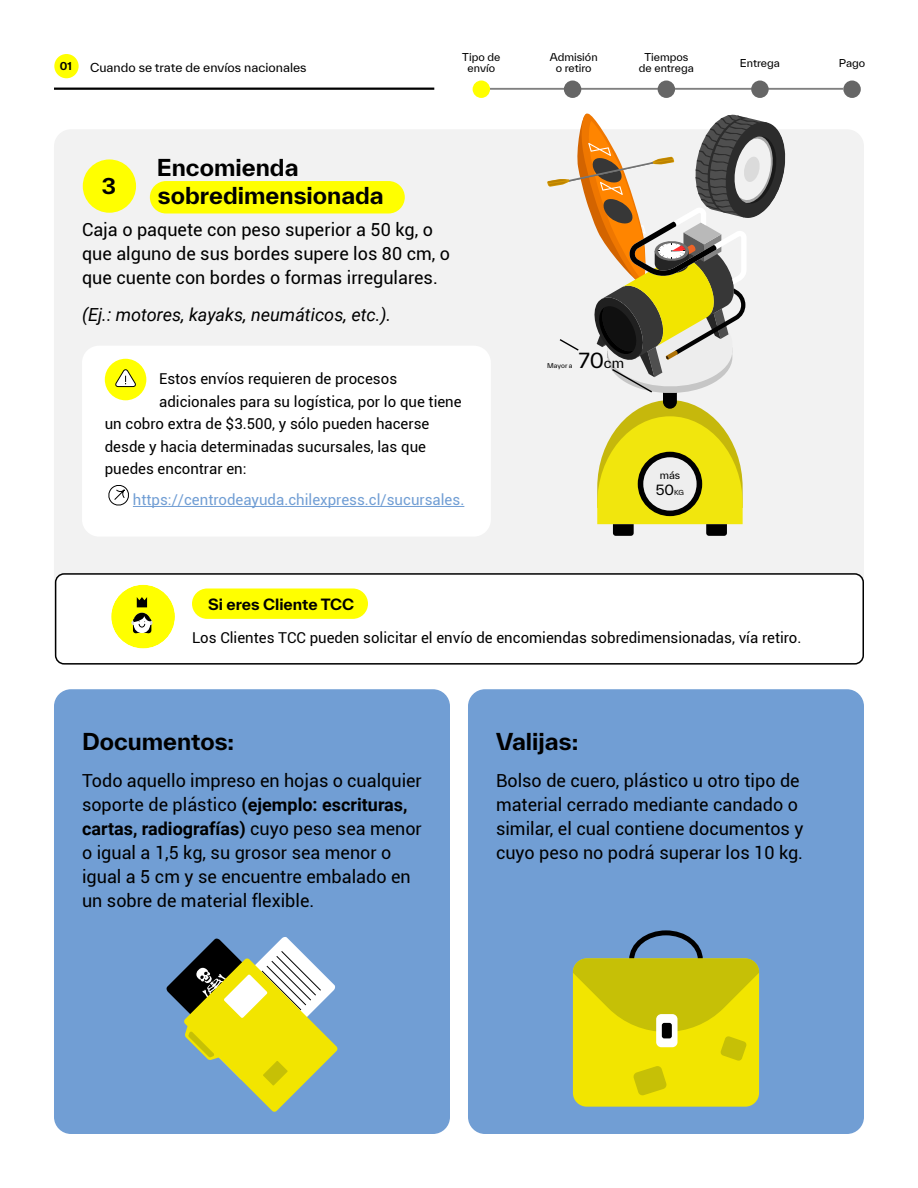
<style>
.page{position:relative;width:918px;height:1188px;background:#fff}
.page>*{position:absolute;margin:0;border:0;box-sizing:border-box;transform-origin:0 0}
.t1{font:700 22.5px/28.2px "TWK Everett";color:#000}
.t2{font:700 21px "TWK Everett";color:#000}
.t3{font:20.1px "TWK Everett";color:#000}
.t4{font:18px/24px "Roboto";color:#000}
.t5{font:italic 18px "Roboto";color:#000}
.t6{font:15px "Roboto";color:#000}
.t7{font:15px "Roboto";color:#719ed4}
.t8{font:700 15px "TWK Everett";color:#000}
.t9{font:13.65px "TWK Everett";color:#000}
.t10{font:12px "TWK Everett";color:#000}
.t11{font:10.5px/10.5px "TWK Everett";color:#000;text-align:center}
.t12{font:700 10.5px "TWK Everett";color:#000}
.t13{font:10.05px "TWK Everett";color:#000}
.t14{font:6.3px "TWK Everett";color:#000}
.s1{font-size:13.35px}
.s2{font-size:6.75px}
.s3{font-weight:700}
</style>
<div class="page">
<div style="left:54px;top:129px;width:810px;height:536px;background:#f2f2f2;border-radius:17px"></div>
<div style="left:150px;top:181px;width:255px;height:32px;background:#ff0;border-radius:16px"></div>
<div style="left:82px;top:346px;width:409px;height:191px;background:#fff;border-radius:17px"></div>
<hr style="left:133px;top:506px;width:331px;height:1px;background:#719ed4">
<svg style="left:108px;top:485px;width:21px;height:21px"></svg>
<div style="left:105px;top:359px;width:41px;height:41px;background:#ff0;border-radius:50%"></div>
<svg style="left:115px;top:369px;width:21px;height:18px"></svg>
<div style="left:54px;top:54px;width:25px;height:24px;background:#ff0;border-radius:50%"></div>
<div style="left:468px;top:689px;width:396px;height:445px;background:#719ed4;border-radius:17px"></div>
<div style="left:54px;top:689px;width:396px;height:445px;background:#719ed4;border-radius:17px"></div>
<hr style="left:54px;top:88px;width:380px;height:2px;background:#000">
<hr style="left:481px;top:88px;width:362px;height:2px;background:#808080">
<div style="left:473px;top:81px;width:17px;height:17px;background:#ff0;border-radius:50%"></div>
<div style="left:564px;top:81px;width:17px;height:17px;background:#666;border-radius:50%"></div>
<div style="left:658px;top:81px;width:17px;height:17px;background:#666;border-radius:50%"></div>
<div style="left:751px;top:81px;width:18px;height:17px;background:#666;border-radius:50%"></div>
<div style="left:843px;top:81px;width:18px;height:17px;background:#666;border-radius:50%"></div>
<div style="left:83px;top:159px;width:53px;height:54px;background:#ff0;border-radius:50%"></div>
<svg style="left:547px;top:113px;width:239px;height:423px"></svg>
<svg style="left:166px;top:937px;width:172px;height:175px"></svg>
<div style="left:573px;top:958px;width:186px;height:149px;background:#f2e500;border-radius:14px"></div>
<svg style="left:573px;top:930px;width:186px;height:166px"></svg>
<div style="left:656px;top:1014px;width:22px;height:33px;background:#fff;border-radius:5px"></div>
<div style="left:662px;top:1023px;width:10px;height:15px;background:#000;border-radius:2px"></div>
<div style="left:56px;top:574px;width:807px;height:90px;background:#fff;border-radius:9px"></div>
<div style="left:55px;top:573px;width:809px;height:92px;border:2px solid #000;border-radius:9px"></div>
<div style="left:111px;top:585px;width:64px;height:64px;background:#ff0;border-radius:50%"></div>
<svg style="left:131px;top:613px;width:22px;height:20px"></svg>
<svg style="left:137px;top:597px;width:10px;height:10px"></svg>
<div style="left:192px;top:588px;width:176px;height:31px;background:#ff0;border-radius:15px"></div>
<p class="t12" style="left:60px;top:59px;width:14px">01</p>
<p class="t10" style="left:90px;top:59px;width:218px">Cuando se trate de envíos nacionales</p>
<p class="t11" style="left:462px;top:52px;width:40px">Tipo de envío</p>
<p class="t11" style="left:550px;top:52px;width:49px">Admisión o retiro</p>
<p class="t11" style="left:639px;top:52px;width:56px">Tiempos de entrega</p>
<p class="t11" style="left:740px;top:58px;width:42px">Entrega</p>
<p class="t11" style="left:839px;top:58px;width:28px">Pago</p>
<p class="t2" style="left:102px;top:171px;width:16px">3</p>
<p class="t1" style="left:157px;top:153px;width:228px">Encomienda sobredimensionada</p>
<p class="t4" style="left:82px;top:217px;width:370px">Caja o paquete con peso superior a 50 kg, o que alguno de sus bordes supere los 80 cm, o que cuente con bordes o formas irregulares.</p>
<p class="t5" style="left:82px;top:302px;width:311px">(Ej.: motores, kayaks, neumáticos, etc.).</p>
<p class="t3" style="left:579px;top:346px;width:47px">70<span class="s1">cm</span></p>
<p class="t14" style="left:547px;top:361px;width:27px">Mayor a</p>
<p class="t6" style="left:159px;top:369px;width:240px">Estos envíos requieren de procesos</p>
<p class="t6" style="left:159px;top:391px;width:304px">adicionales para su logística, por lo que tiene</p>
<p class="t6" style="left:105px;top:414px;width:326px">un cobro extra de $3.500, y sólo pueden hacerse</p>
<p class="t6" style="left:105px;top:436px;width:323px">desde y hacia determinadas sucursales, las que</p>
<p class="t6" style="left:105px;top:459px;width:143px">puedes encontrar en:</p>
<p class="t7" style="left:133px;top:490px;width:333px">https://centrodeayuda.chilexpress.cl/sucursales.</p>
<p class="t8" style="left:208px;top:593px;width:148px">Si eres Cliente TCC</p>
<p class="t13" style="left:660px;top:468px;width:22px">más</p>
<p class="t9" style="left:656px;top:481px;width:30px">50<span class="s2">KG</span></p>
<p class="t6" style="left:192px;top:627px;width:611px">Los Clientes TCC pueden solicitar el envío de encomiendas sobredimensionadas, vía retiro.</p>
<p class="t1" style="left:82px;top:727px;width:154px">Documentos:</p>
<p class="t4" style="left:82px;top:768px;width:341px">Todo aquello impreso en hojas o cualquier soporte de plástico <span class="s3">(ejemplo: escrituras, cartas, radiografías)</span> cuyo peso sea menor o igual a 1,5 kg, su grosor sea menor o igual a 5 cm y se encuentre embalado en un sobre de material flexible.</p>
<p class="t1" style="left:496px;top:727px;width:84px">Valijas:</p>
<p class="t4" style="left:496px;top:768px;width:309px">Bolso de cuero, plástico u otro tipo de material cerrado mediante candado o similar, el cual contiene documentos y cuyo peso no podrá superar los 10 kg.</p>
</div>
